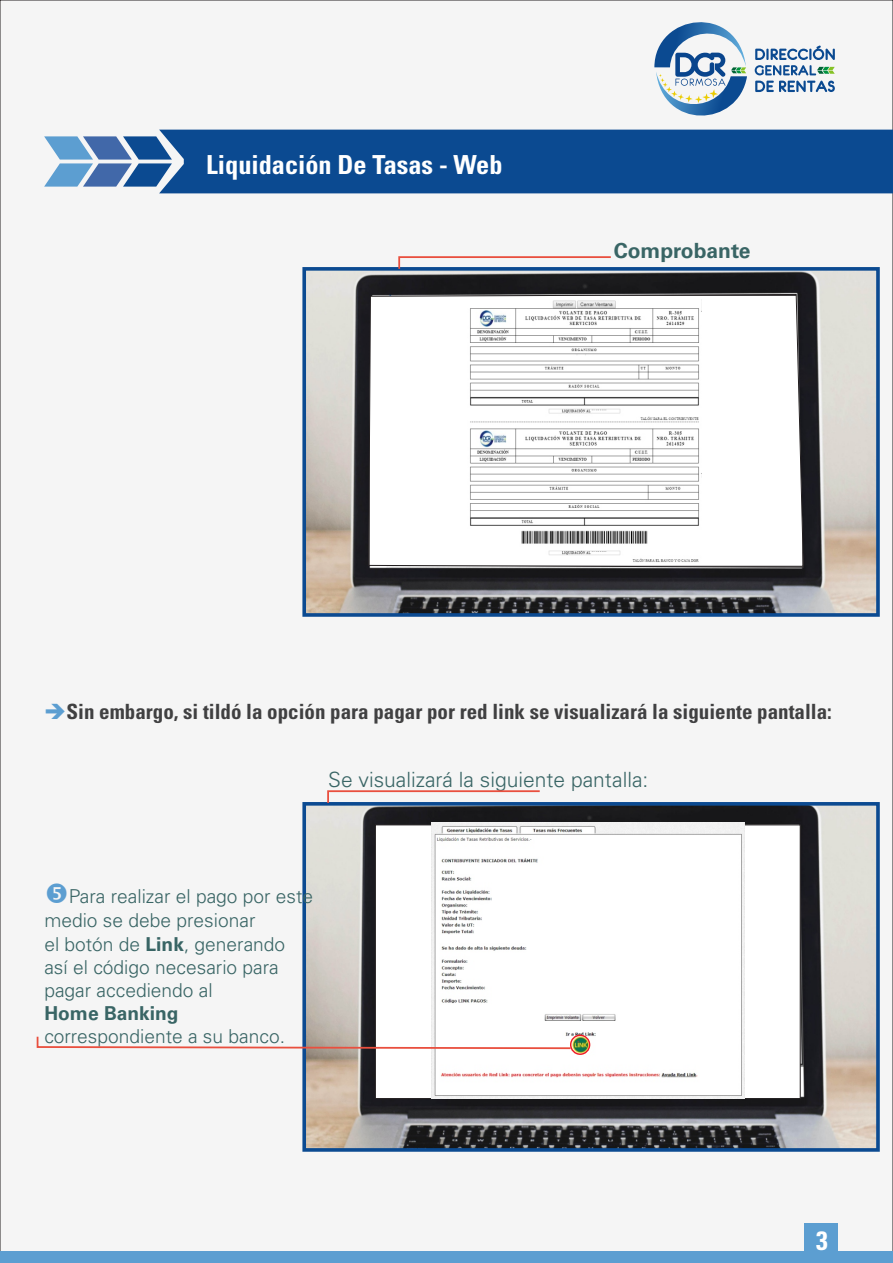
<style>
.page{position:relative;width:893px;height:1263px;background:#fff}
.page>*{position:absolute;margin:0;border:0;box-sizing:border-box;transform-origin:0 0}
.t1{font:700 condensed 26.4px "Univers LT Std";color:#fff}
.t2{font:700 condensed 26.25px "Univers LT Std";color:#fff}
.t3{font:700 condensed 21px "Univers LT Std";color:#404041}
.t4{font:300 21px "Univers LT Std";color:#396565}
.t5{font:700 21px "Univers LT Std";color:#396565}
.t6{font:300 19.2px/23.4px "Univers LT Std";color:#396565}
.t7{font:700 19.2px "Univers LT Std";color:#396565}
.s1{color:#5c9ed1}
.s2{font-weight:700}
</style>
<div class="page">
<div style="left:0;top:0;width:893px;height:1252px;background:#f5f5f5"></div>
<img style="left:307px;top:272px;width:568px;height:340px">
<div style="left:302px;top:267px;width:578px;height:350px;border:4px solid #0b4a91"></div>
<svg style="left:368px;top:294px;width:436px;height:274px"></svg>
<div style="left:0;top:1252px;width:893px;height:11px;background:#5c9ed1"></div>
<div style="left:159px;top:130px;width:734px;height:63px;background:#0b4a91"></div>
<svg style="left:44px;top:136px;width:128px;height:51px"></svg>
<svg style="left:755px;top:46px;width:80px;height:29px"></svg>
<svg style="left:755px;top:81px;width:80px;height:11px"></svg>
<svg style="left:654px;top:2px;width:93px;height:129px"></svg>
<div style="left:804px;top:1223px;width:33px;height:40px;background:#5c9ed1"></div>
<svg style="left:397px;top:255px;width:216px;height:16px"></svg>
<img style="left:307px;top:807px;width:568px;height:340px">
<svg style="left:375px;top:824px;width:426px;height:275px"></svg>
<img style="left:431px;top:822px;width:314px;height:276px">
<div style="left:302px;top:802px;width:578px;height:350px;border:4px solid #0b4a91"></div>
<svg style="left:326px;top:789px;width:215px;height:16px"></svg>
<svg style="left:36px;top:1035px;width:536px;height:15px"></svg>
<div style="left:570px;top:1034px;width:20px;height:21px;border:1px solid #ed1c24;border-radius:50%"></div>
<svg style="left:47px;top:883px;width:19px;height:20px"></svg>
<h2 class="t2" style="left:206px;top:155px;width:298px">Liquidación De Tasas - Web</h2>
<p class="t5" style="left:614px;top:243px;width:138px">Comprobante</p>
<p class="t3" style="left:44px;top:704px;width:789px"><span class="s1">➔</span>Sin embargo, si tildó la opción para pagar por red link se visualizará la siguiente pantalla:</p>
<p class="t4" style="left:328px;top:771px;width:322px">Se visualizará la siguiente pantalla:</p>
<p class="t6" style="left:44px;top:887px;width:270px;text-indent:24px">Para realizar el pago por este medio se debe presionar<br>el botón de <span class="s2">Link</span>, generando así el código necesario para pagar accediendo al</p>
<p class="t7" style="left:44px;top:1006px;width:136px">Home Banking</p>
<p class="t6" style="left:44px;top:1027px;width:242px">correspondiente a su banco.</p>
<h1 class="t1" style="left:816px;top:1231px;width:13px">3</h1>
</div>
